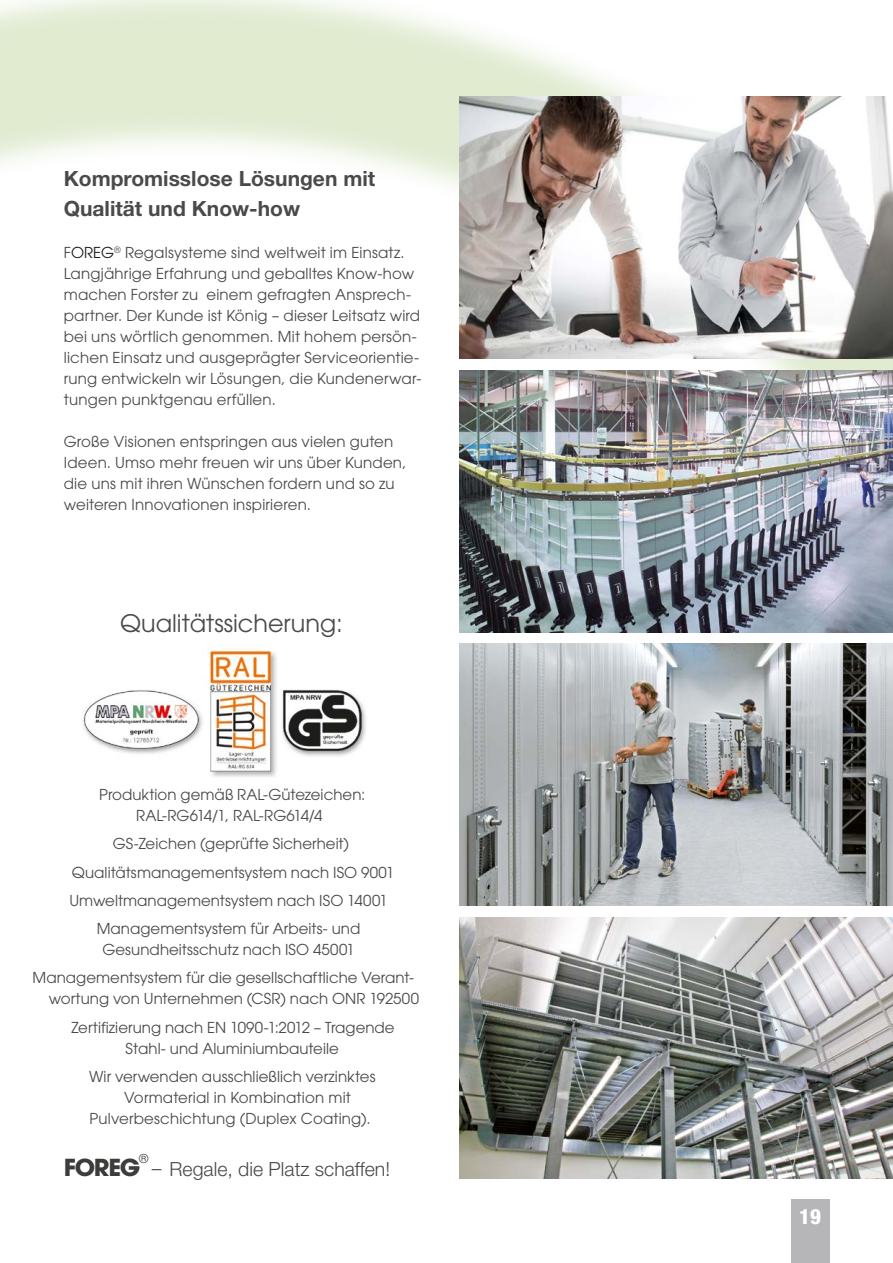
<style>
.page{position:relative;width:893px;height:1263px;background:#fff}
.page>*{position:absolute;margin:0;border:0;box-sizing:border-box;transform-origin:0 0}
.t1{font:24px "ITC Avant Garde Pro";color:#4a4a49}
.t2{font:700 23.25px "ITC Avant Garde Pro";letter-spacing:-.05em;color:#3c3c3b}
.t3{font:700 21px/30px "Helvetica Neue LT Pro";color:#4a4a49}
.t4{font:800 condensed 21px "Helvetica Neue LT Pro";color:#fff}
.t5{font:300 19.5px "Helvetica Neue LT Pro";color:#4a4a49}
.Fließtext{font:15px/21px "ITC Avant Garde Pro";letter-spacing:.01em;color:#4a4a49}
.t6{font:12.3px "ITC Avant Garde Pro";color:#3c3c3b}
.s1{color:#1d1d1b}
</style>
<div class="page">
<img style="left:0;top:0;width:893px;height:1263px">
<img style="left:459px;top:97px;width:434px;height:261px">
<img style="left:459px;top:644px;width:434px;height:261px">
<img style="left:459px;top:371px;width:434px;height:261px">
<img style="left:459px;top:917px;width:434px;height:262px">
<img style="left:76px;top:643px;width:299px;height:140px">
<h3 class="t3" style="left:64px;top:163px;width:313px">Kompromisslose Lösungen mit<br>Qualität und Know-how</h3>
<p class="Fließtext" style="left:64px;top:242px;width:359px">F<span class="s1">OREG</span><sup>®</sup> Regalsysteme sind weltweit im Einsatz.<br>Langjährige Erfahrung und geballtes Know-how machen Forster zu einem gefragten Ansprech&shy;partner. Der Kunde ist König – dieser Leitsatz wird bei uns wörtlich genommen. Mit hohem persön&shy;lichen Einsatz und ausgeprägter Serviceorientie&shy;rung entwickeln wir Lösungen, die Kundenerwar&shy;tungen punktgenau erfüllen.</p>
<p class="Fließtext" style="left:64px;top:431px;width:344px">Große Visionen entspringen aus vielen guten Ideen. Umso mehr freuen wir uns über Kunden, die uns mit ihren Wünschen fordern und so zu weiteren Innovationen inspirieren.</p>
<h3 class="t1" style="left:120px;top:608px;width:224px">Qualitätssicherung:</h3>
<p class="Fließtext" style="left:99px;top:784px;width:268px;text-align:center">Produktion gemäß RAL-Gütezeichen:<br>RAL-RG614/1, RAL-RG614/4</p>
<p class="Fließtext" style="left:113px;top:833px;width:238px">GS-Zeichen (geprüfte Sicherheit)</p>
<p class="Fließtext" style="left:72px;top:861px;width:324px">Qualitätsmanagementsystem nach ISO 9001</p>
<p class="Fließtext" style="left:69px;top:890px;width:320px">Umweltmanagementsystem nach ISO 14001</p>
<p class="Fließtext" style="left:97px;top:918px;width:265px;text-align:center">Managementsystem für Arbeits- und<br>Gesundheitsschutz nach ISO 45001</p>
<p class="Fließtext" style="left:49px;top:967px;width:372px;text-indent:-16px">Managementsystem für die gesellschaftliche Verant&shy;wortung von Unternehmen (CSR) nach ONR 192500</p>
<p class="Fließtext" style="left:71px;top:1016px;width:325px;text-align:center">Zertifizierung nach EN 1090-1:2012 – Tragende<br>Stahl- und Aluminiumbauteile</p>
<p class="Fließtext" style="left:89px;top:1066px;width:288px">Wir verwenden ausschließlich verzinktes</p>
<p class="Fließtext" style="left:124px;top:1087px;width:228px">Vormaterial in Kombination mit</p>
<p class="Fließtext" style="left:90px;top:1108px;width:282px">Pulverbeschichtung (Duplex Coating).</p>
<h1 class="t2" style="left:64px;top:1152px;width:78px">FOREG</h1>
<h1 class="t6" style="left:139px;top:1151px;width:11px">®</h1>
<h1 class="t5" style="left:152px;top:1157px;width:240px">– Regale, die Platz schaffen!</h1>
<h3 class="t4" style="left:799px;top:1203px;width:23px">19</h3>
</div>
